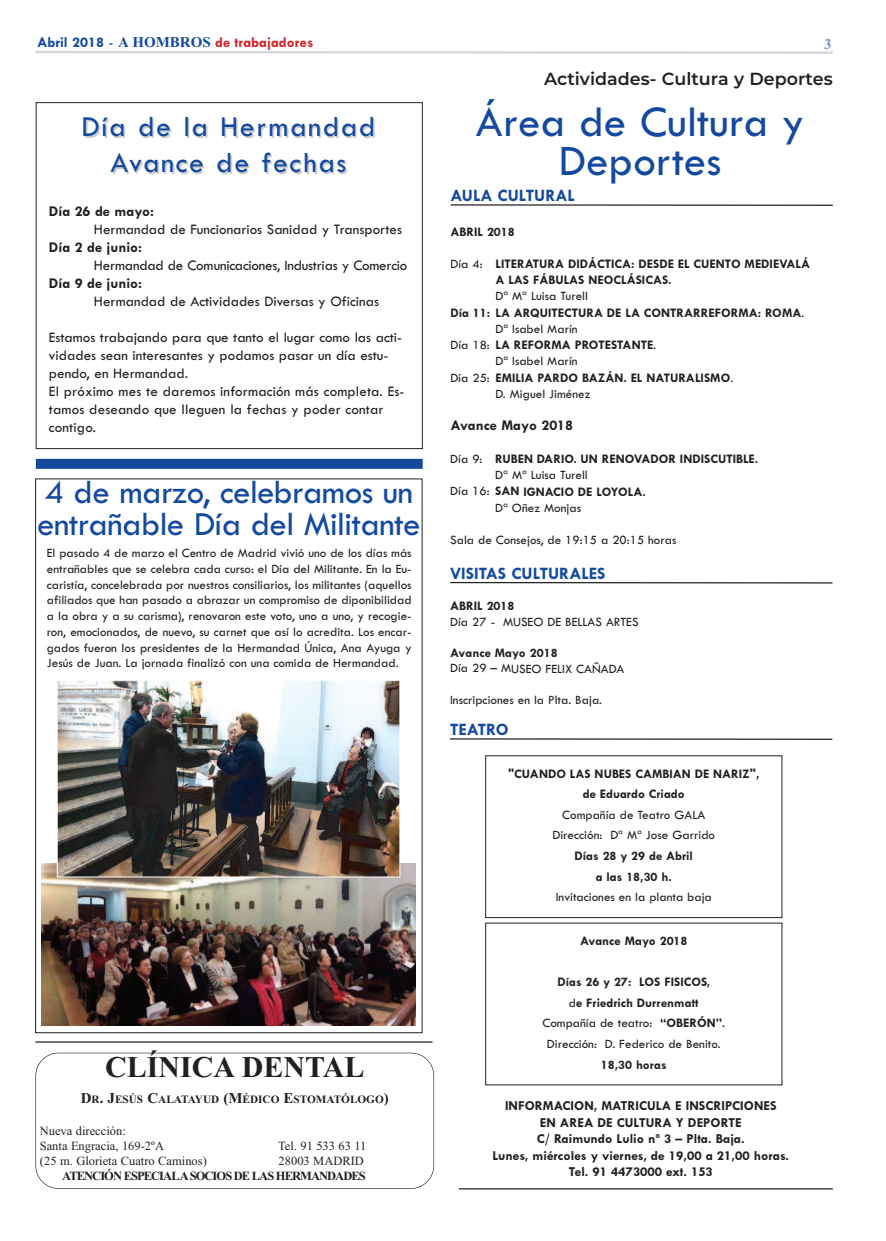
<style>
.page{position:relative;width:886px;height:1241px;background:#fff}
.page>*{position:absolute;margin:0;border:0;box-sizing:border-box;transform-origin:0 0}
.t1{font:45px/39px "Tw Cen";color:#13499f;text-align:center}
.t2{font:35px/31.8px "Tw Cen";letter-spacing:-.015em;color:#13499f}
.t3{font:30px/36px "Tw Cen";letter-spacing:.05em;color:#13499f;text-align:center}
.t4{font:700 30px "Times New Roman";color:#231f20}
.t5{font:700 17.5px "Tw Cen";color:#13499f}
.t6{font:600 17.5px "Montserrat";color:#231f20}
.t7{font:15px/18px "Tw Cen";color:#231f20}
.t8{font:700 15px "Tw Cen";color:#231f20}
.t9{font:700 15px "Tw Cen";color:#d1232a}
.t10{font:700 15px "Times New Roman";color:#848dc5}
.t11{font:700 13.75px/16.5px "Tw Cen";color:#231f20;text-align:center}
.t12{font:13.12px/15.8px "Tw Cen";color:#231f20;text-align:center}
.t13{font:700 13.12px/20.6px "Tw Cen";color:#231f20;text-align:center}
.t14{font:12.5px/15px "Times New Roman";color:#231f20}
.t15{font:700 12.5px "Times New Roman";letter-spacing:-.075em;color:#231f20}
.t16{font:700 11.25px "Times New Roman";color:#231f20}
.s1{color:#13499f}
.s2{font-weight:400;color:#13499f}
.s3{font-family:"Times New Roman";color:#13499f}
.s4{font-size:15px}
.s5{font-weight:400}
</style>
<div class="page">
<svg style="left:35px;top:51px;width:798px;height:3px;background:#dcdddf"></svg>
<div style="left:36px;top:459px;width:387px;height:10px;background:#14499c"></div>
<div style="left:35px;top:1052px;width:399px;height:136px;border:1px solid #231f20;border-radius:23px"></div>
<hr style="left:35px;top:1041px;width:397px;height:1px;background:#231f20">
<hr style="left:450px;top:204px;width:383px;height:2px;background:#231f20">
<hr style="left:450px;top:582px;width:382px;height:1px;background:#231f20">
<hr style="left:450px;top:738px;width:382px;height:1px;background:#231f20">
<div style="left:36px;top:102px;width:387px;height:347px;border:1px solid #231f20"></div>
<img style="left:41px;top:863px;width:374px;height:162px">
<img style="left:59px;top:682px;width:339px;height:193px">
<div style="left:57px;top:680px;width:343px;height:197px;border:1px solid #fff"></div>
<hr style="left:459px;top:1187px;width:374px;height:2px;background:#231f20">
<p class="t9" style="left:37px;top:33px;width:278px"><span class="s1">Abril 2018</span> <span class="s2">-</span> <span class="s3">A HOMBROS</span> de trabajadores</p>
<p class="t10" style="left:824px;top:35px;width:9px">3</p>
<h3 class="t3" style="left:82px;top:108px;width:295px">Día de la Hermandad<br>Avance de fechas</h3>
<p class="t8" style="left:49px;top:202px;width:107px">Día 26 de mayo:</p>
<p class="t7" style="left:94px;top:220px;width:310px">Hermandad de Funcionarios Sanidad y Transportes</p>
<p class="t8" style="left:49px;top:238px;width:95px">Día 2 de junio:</p>
<p class="t7" style="left:94px;top:256px;width:315px">Hermandad de Comunicaciones, Industrias y Comercio</p>
<p class="t8" style="left:49px;top:274px;width:95px">Día 9 de junio:</p>
<p class="t7" style="left:94px;top:292px;width:287px">Hermandad de Actividades Diversas y Oficinas</p>
<p class="t7" style="left:49px;top:328px;width:357px">Estamos trabajando para que tanto el lugar como las acti&shy;vidades sean interesantes y podamos pasar un día estu&shy;pendo, en Hermandad.<br>El próximo mes te daremos información más completa. Es&shy;tamos deseando que lleguen la fechas y poder contar contigo.</p>
<h2 class="t2" style="left:37px;top:475px;width:385px">4 de marzo, celebramos un entrañable Día del Militante</h2>
<p class="t12" style="left:47px;top:544px;width:366px;text-align:justify">El pasado 4 de marzo el Centro de Madrid vivió uno de los días más entrañables que se celebra cada curso: el Día del Militante. En la Eu&shy;caristía, concelebrada por nuestros consiliarios, los militantes (aquellos afiliados que han pasado a abrazar un compromiso de diponibilidad a la obra y a su carisma), renovaron este voto, uno a uno, y recogie&shy;ron, emocionados, de nuevo, su carnet que así lo acredita. Los encar&shy;gados fueron los presidentes de la Hermandad Única, Ana Ayuga y Jesús de Juan. La jornada finalizó con una comida de Hermandad.</p>
<h3 class="t4" style="left:105px;top:1049px;width:261px">CLÍNICA DENTAL</h3>
<p class="t16" style="left:81px;top:1092px;width:309px"><span class="s4">D</span>R<span class="s4">. J</span>ESÚS <span class="s4">C</span>ALATAYUD <span class="s4">(M</span>ÉDICO <span class="s4">E</span>STOMATÓLOGO<span class="s4">)</span></p>
<p class="t14" style="left:40px;top:1122px;width:126px">Nueva dirección:<br>Santa Engracia, 169-2ºA</p>
<p class="t14" style="left:278px;top:1137px;width:90px">Tel. 91 533 63 11</p>
<p class="t14" style="left:40px;top:1152px;width:168px">(25 m. Glorieta Cuatro Caminos)</p>
<p class="t14" style="left:279px;top:1152px;width:87px">28003 MADRID</p>
<p class="t15" style="left:62px;top:1167px;width:305px">ATENCIÓN ESPECIALASOCIOS DE LAS HERMANDADES</p>
<h3 class="t6" style="left:544px;top:66px;width:290px">Actividades- Cultura y Deportes</h3>
<h1 class="t1" style="left:476px;top:101px;width:330px">Área de Cultura y<br>Deportes</h1>
<h3 class="t5" style="left:450px;top:185px;width:126px">AULA CULTURAL</h3>
<p class="t13" style="left:450px;top:221px;width:66px">ABRIL 2018</p>
<p class="t13" style="left:495px;top:255px;width:316px;line-height:16.2px;text-align:left;text-indent:-45px"><span class="s5">Día 4:</span> LITERATURA DIDÁCTICA: DESDE EL CUENTO MEDIEVALÁ<br>A LAS FÁBULAS NEOCLÁSICAS.</p>
<p class="t12" style="left:495px;top:288px;width:94px">Dª Mª Luisa Turell</p>
<p class="t13" style="left:450px;top:302px;width:355px">Día 11: LA ARQUITECTURA DE LA CONTRARREFORMA: ROMA<span class="s5">.</span></p>
<p class="t12" style="left:495px;top:320px;width:84px">Dª Isabel Marín</p>
<p class="t13" style="left:450px;top:334px;width:207px"><span class="s5">Día 18:</span> LA REFORMA PROTESTANTE<span class="s5">.</span></p>
<p class="t12" style="left:495px;top:353px;width:84px">Dª Isabel Marín</p>
<p class="t13" style="left:450px;top:367px;width:284px"><span class="s5">Día 25:</span> EMILIA PARDO BAZÁN. EL NATURALISMO<span class="s5">.</span></p>
<p class="t12" style="left:495px;top:385px;width:97px">D. Miguel Jiménez</p>
<p class="t8" style="left:450px;top:416px;width:124px">Avance Mayo 2018</p>
<p class="t13" style="left:450px;top:448px;width:309px"><span class="s5">Día 9:</span> RUBEN DARIO. UN RENOVADOR INDISCUTIBLE.</p>
<p class="t12" style="left:495px;top:467px;width:94px">Dª Mª Luisa Turell</p>
<p class="t13" style="left:450px;top:480px;width:197px"><span class="s5">Día 16:</span> SAN IGNACIO DE LOYOLA.</p>
<p class="t12" style="left:495px;top:499px;width:87px">Dª Oñez Monjas</p>
<p class="t12" style="left:450px;top:532px;width:228px">Sala de Consejos, de 19:15 a 20:15 horas</p>
<h3 class="t5" style="left:450px;top:562px;width:157px">VISITAS CULTURALES</h3>
<p class="t13" style="left:450px;top:595px;width:66px">ABRIL 2018</p>
<p class="t12" style="left:450px;top:613px;width:190px">Día 27 - MUSEO DE BELLAS ARTES</p>
<p class="t13" style="left:450px;top:642px;width:109px">Avance Mayo 2018</p>
<p class="t12" style="left:450px;top:660px;width:176px">Día 29 – MUSEO FELIX CAÑADA</p>
<p class="t12" style="left:450px;top:691px;width:154px">Inscripciones en la Plta. Baja.</p>
<h3 class="t5" style="left:450px;top:718px;width:60px">TEATRO</h3>
<p class="t13" style="left:508px;top:762px;width:253px">"CUANDO LAS NUBES CAMBIAN DE NARIZ", de Eduardo Criado</p>
<p class="t12" style="left:552px;top:803px;width:164px;line-height:20.6px">Compañía de Teatro GALA<br>Dirección: Dª Mª Jose Garrido</p>
<p class="t13" style="left:574px;top:845px;width:120px">Días 28 y 29 de Abril a las 18,30 h.</p>
<p class="t12" style="left:556px;top:888px;width:158px">Invitaciones en la planta baja</p>
<p class="t13" style="left:580px;top:929px;width:109px">Avance Mayo 2018</p>
<p class="t13" style="left:542px;top:971px;width:184px">Días 26 y 27: LOS FISICOS,<br><span class="s5">d</span>e Friedrich Durrenmatt<br><span class="s5">Compañía de teatro:</span> “OBERÓN”<span class="s5">.<br>Dirección: D. Federico de Benito.</span></p>
<p class="t13" style="left:601px;top:1053px;width:67px">18,30 horas</p>
<p class="t11" style="left:492px;top:1097px;width:298px">INFORMACION, MATRICULA E INSCRIPCIONES<br>EN AREA DE CULTURA Y DEPORTE<br>C/ Raimundo Lulio nº 3 – Plta. Baja.<br>Lunes, miércoles y viernes, de 19,00 a 21,00 horas.<br>Tel. 91 4473000 ext. 153</p>
</div>
